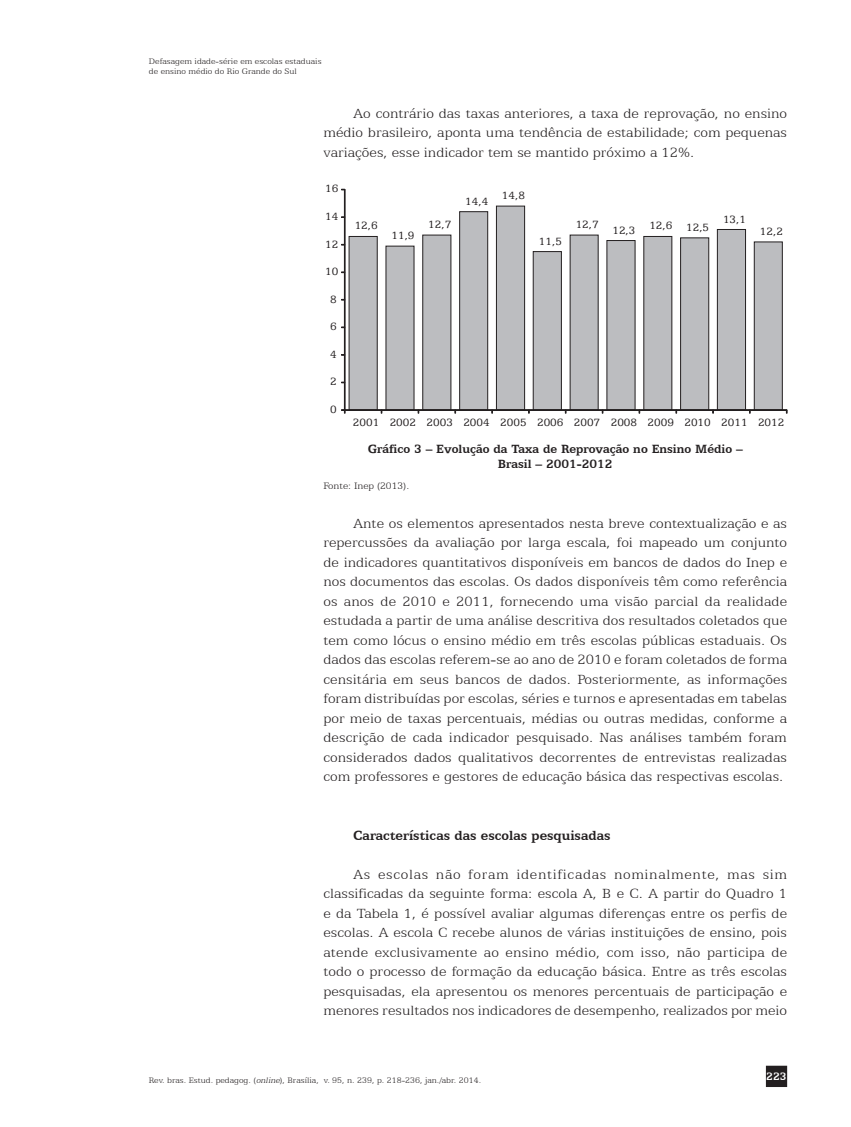
<style>
.page{position:relative;width:851px;height:1127px;background:#fff}
.page>*{position:absolute;margin:0;border:0;box-sizing:border-box;transform-origin:0 0}
.t1{font:300 15px/19.5px "Egyptian 505 BT";color:#231f20;text-align:justify}
.t2{font:700 15px "Egyptian 505 BT";color:#231f20}
.t3{font:700 13.5px/15px "Egyptian 505 BT";color:#231f20;text-align:center}
.t4{font:700 12px "Egyptian 505 BT";color:#fff}
.t5{font:11.85px "Egyptian 505 BT";color:#231f20}
.t6{font:300 10.5px "Egyptian 505 BT";color:#231f20}
.t7{font:300 9px/10.5px "Egyptian 505 BT";color:#231f20}
.s1{font-style:italic}
</style>
<div class="page">
<div style="left:766px;top:1066px;width:20px;height:20px;background:#231f20"></div>
<div style="left:765px;top:1066px;width:22px;height:21px;border:2px solid #231f20"></div>
<svg style="left:348px;top:205px;width:435px;height:205px;fill:#bcbdc0"></svg>
<div style="left:344px;top:189px;width:1px;height:221px;border:1px solid #231f20"></div>
<div style="left:344px;top:410px;width:442px;height:1px;border:1px solid #231f20"></div>
<p class="t7" style="left:149px;top:55px;width:174px">Defasagem idade-série em escolas estaduais de ensino médio do Rio Grande do Sul</p>
<p class="t1" style="left:323px;top:103px;width:465px;text-indent:30px">Ao contrário das taxas anteriores, a taxa de reprovação, no ensino médio brasileiro, aponta uma tendência de estabilidade; com pequenas variações, esse indicador tem se mantido próximo a 12%.</p>
<p class="t5" style="left:325px;top:185px;width:15px">16</p>
<p class="t5" style="left:325px;top:213px;width:15px">14</p>
<p class="t5" style="left:325px;top:240px;width:15px">12</p>
<p class="t5" style="left:325px;top:268px;width:15px">10</p>
<p class="t5" style="left:330px;top:295px;width:8px">8</p>
<p class="t5" style="left:330px;top:323px;width:8px">6</p>
<p class="t5" style="left:330px;top:350px;width:8px">4</p>
<p class="t5" style="left:330px;top:378px;width:8px">2</p>
<p class="t5" style="left:330px;top:405px;width:8px">0</p>
<p class="t5" style="left:354px;top:222px;width:25px">12,6</p>
<p class="t5" style="left:391px;top:232px;width:25px">11,9</p>
<p class="t5" style="left:428px;top:221px;width:25px">12,7</p>
<p class="t5" style="left:465px;top:197px;width:25px">14,4</p>
<p class="t5" style="left:502px;top:192px;width:25px">14,8</p>
<p class="t5" style="left:539px;top:237px;width:25px">11,5</p>
<p class="t5" style="left:575px;top:221px;width:25px">12,7</p>
<p class="t5" style="left:612px;top:223px;width:98px">12,3 12,6 12,5</p>
<p class="t5" style="left:723px;top:215px;width:25px">13,1</p>
<p class="t5" style="left:759px;top:227px;width:25px">12,2</p>
<p class="t5" style="left:353px;top:419px;width:433px">2001 2002 2003 2004 2005 2006 2007 2008 2009 2010 2011 2012</p>
<p class="t3" style="left:367px;top:441px;width:376px">Gráfico 3 – Evolução da Taxa de Reprovação no Ensino Médio –<br>Brasil – 2001-2012</p>
<p class="t6" style="left:323px;top:479px;width:87px">Fonte: Inep (2013).</p>
<p class="t1" style="left:323px;top:513px;width:465px;text-indent:30px">Ante os elementos apresentados nesta breve contextualização e as repercussões da avaliação por larga escala, foi mapeado um conjunto de indicadores quantitativos disponíveis em bancos de dados do Inep e nos documentos das escolas. Os dados disponíveis têm como referência os anos de 2010 e 2011, fornecendo uma visão parcial da realidade estudada a partir de uma análise descritiva dos resultados coletados que tem como lócus o ensino médio em três escolas públicas estaduais. Os dados das escolas referem-se ao ano de 2010 e foram coletados de forma censitária em seus bancos de dados. Posteriormente, as informações foram distribuídas por escolas, séries e turnos e apresentadas em tabelas por meio de taxas percentuais, médias ou outras medidas, conforme a descrição de cada indicador pesquisado. Nas análises também foram considerados dados qualitativos decorrentes de entrevistas realizadas com professores e gestores de educação básica das respectivas escolas.</p>
<p class="t2" style="left:353px;top:826px;width:259px">Características das escolas pesquisadas</p>
<p class="t1" style="left:323px;top:864px;width:465px;text-indent:30px">As escolas não foram identificadas nominalmente, mas sim classificadas da seguinte forma: escola A, B e C. A partir do Quadro 1 e da Tabela 1, é possível avaliar algumas diferenças entre os perfis de escolas. A escola C recebe alunos de várias instituições de ensino, pois atende exclusivamente ao ensino médio, com isso, não participa de todo o processo de formação da educação básica. Entre as três escolas pesquisadas, ela apresentou os menores percentuais de participação e menores resultados nos indicadores de desempenho, realizados por meio</p>
<p class="t7" style="left:149px;top:1075px;width:334px">Rev. bras. Estud. pedagog. (<span class="s1">online</span>), Brasília, v. 95, n. 239, p. 218-236, jan./abr. 2014.</p>
<p class="t4" style="left:766px;top:1069px;width:22px">223</p>
</div>
